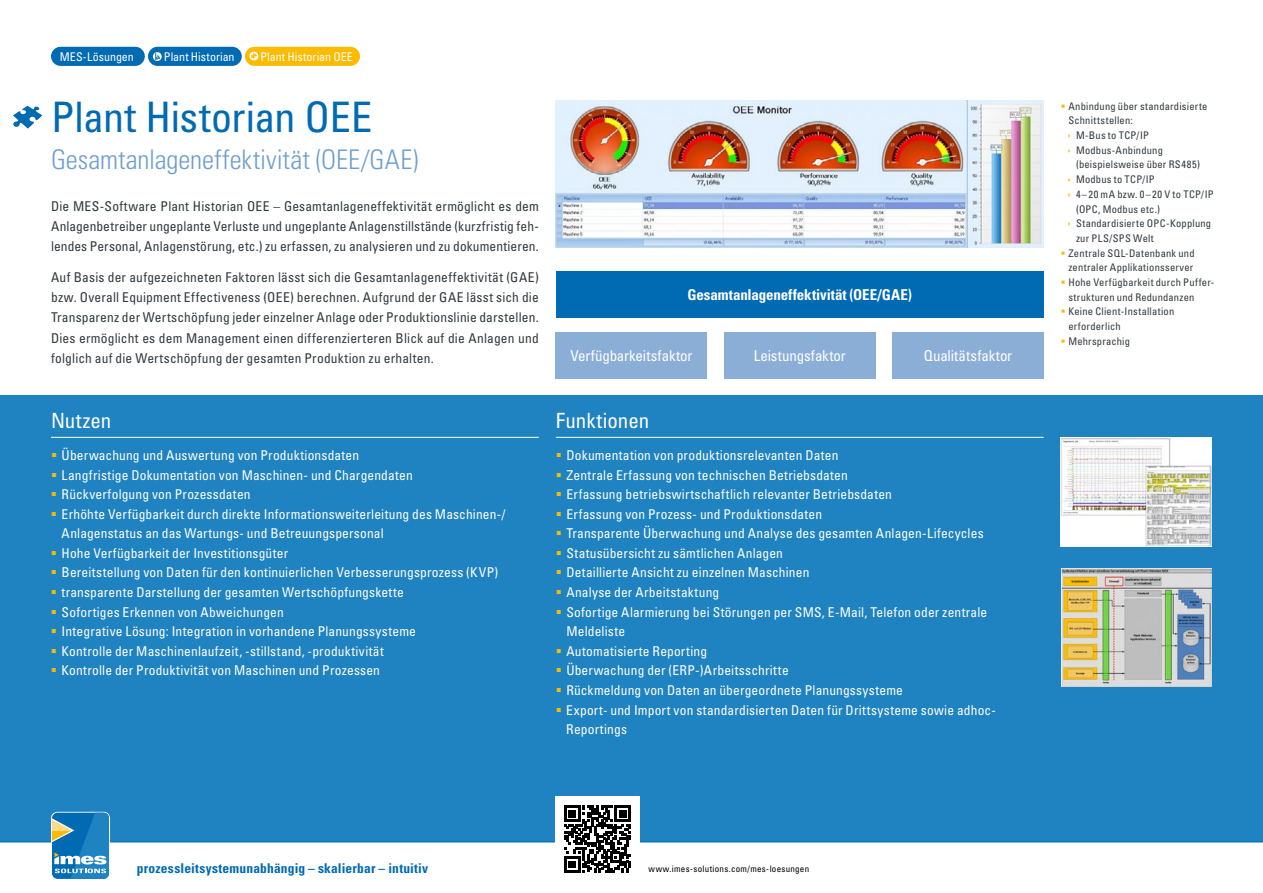
<style>
.page{position:relative;width:1263px;height:893px;background:#fff}
.page>*{position:absolute;margin:0;border:0;box-sizing:border-box;transform-origin:0 0}
.t1{font:condensed 42px "Univers LT Std";letter-spacing:-.01em;color:#006ab3}
.t2{font:300 condensed 27px "Univers LT Std";color:#6f9ed0}
.t3{font:condensed 21px "Univers LT Std";color:#fff}
.t4{font:condensed 15px "Univers LT Std";color:#fff}
.t5{font:700 condensed 15px "Univers LT Std";letter-spacing:-.005em;color:#fff}
.t6{font:condensed 13.5px/19.6px "Univers LT Std";letter-spacing:.01em;color:#fff}
.t7{font:condensed 13.5px/20.2px "Univers LT Std";letter-spacing:.01em;color:#31393f;text-align:justify}
.t8{font:700 condensed 13.5px "Univers LT Std";letter-spacing:.015em;color:#006ab3}
.t9{font:condensed 12px "Univers LT Std";color:#fff}
.t10{font:condensed 10.5px "Univers LT Std";letter-spacing:.02em;color:#31393f}
.t11{font:condensed 10.5px "Univers LT Std";letter-spacing:.045em;color:#31393f}
.t12{font:condensed 9px "Univers LT Std";letter-spacing:.03em;color:#000}
</style>
<div class="page">
<div style="left:0;top:395px;width:1263px;height:447px;background:#1f82c1"></div>
<hr style="left:51px;top:437px;width:488px;height:1px;background:#fff">
<hr style="left:556px;top:437px;width:488px;height:1px;background:#fff">
<div style="left:51px;top:47px;width:94px;height:19px;background:#006ab3;border-radius:10px"></div>
<div style="left:148px;top:47px;width:94px;height:19px;background:#006ab3;border-radius:10px"></div>
<svg style="left:153px;top:52px;width:9px;height:9px"></svg>
<svg style="left:155px;top:53px;width:5px;height:7px"></svg>
<div style="left:245px;top:47px;width:115px;height:19px;background:#fabb00;border-radius:10px"></div>
<svg style="left:249px;top:52px;width:9px;height:8px"></svg>
<svg style="left:251px;top:53px;width:6px;height:6px"></svg>
<svg style="left:13px;top:106px;width:29px;height:23px"></svg>
<div style="left:556px;top:332px;width:151px;height:46px;background:#8baed7"></div>
<div style="left:724px;top:332px;width:151px;height:46px;background:#8baed7"></div>
<div style="left:892px;top:332px;width:152px;height:46px;background:#8baed7"></div>
<div style="left:556px;top:271px;width:488px;height:47px;background:#006ab3"></div>
<img style="left:1061px;top:568px;width:150px;height:118px">
<img style="left:1061px;top:437px;width:151px;height:109px">
<img style="left:556px;top:101px;width:488px;height:147px">
<hr style="left:0;top:842px;width:1263px;height:1px;background:#006ab3">
<svg style="left:51px;top:812px;width:59px;height:68px"></svg>
<svg style="left:52px;top:813px;width:57px;height:66px"></svg>
<div style="left:556px;top:796px;width:84px;height:85px;background:#fff"></div>
<svg style="left:564px;top:806px;width:67px;height:66px"></svg>
<p class="t9" style="left:60px;top:49px;width:76px">MES-Lösungen</p>
<p class="t9" style="left:164px;top:49px;width:72px">Plant Historian</p>
<p class="t9" style="left:260px;top:49px;width:94px">Plant Historian OEE</p>
<h1 class="t1" style="left:51px;top:91px;width:323px">Plant Historian OEE</h1>
<h2 class="t2" style="left:51px;top:143px;width:369px">Gesamtanlageneffektivität (OEE/GAE)</h2>
<p class="t7" style="left:51px;top:196px;width:489px">Die MES-Software Plant Historian OEE – Gesamtanlageneffektivität ermöglicht es dem Anlagenbetreiber ungeplante Verluste und ungeplante Anlagenstillstände (kurzfristig feh&shy;lendes Personal, Anlagenstörung, etc.) zu erfassen, zu analysieren und zu dokumentieren.</p>
<p class="t7" style="left:51px;top:267px;width:489px">Auf Basis der aufgezeichneten Faktoren lässt sich die Gesamtanlageneffektivität (GAE) bzw. Overall Equipment Effectiveness (OEE) berechnen. Aufgrund der GAE lässt sich die Transparenz der Wertschöpfung jeder einzelner Anlage oder Produktionslinie darstellen.<br>Dies ermöglicht es dem Management einen differenzierteren Blick auf die Anlagen und folglich auf die Wertschöpfung der gesamten Produktion zu erhalten.</p>
<h3 class="t3" style="left:51px;top:407px;width:62px">Nutzen</h3>
<p class="t6" style="left:62px;top:445px;width:445px">Überwachung und Auswertung von Produktionsdaten<br>Langfristige Dokumentation von Maschinen- und Chargendaten<br>Rückverfolgung von Prozessdaten<br>Erhöhte Verfügbarkeit durch direkte Informationsweiterleitung des Maschinen-/ Anlagenstatus an das Wartungs- und Betreuungspersonal<br>Hohe Verfügbarkeit der Investitionsgüter<br>Bereitstellung von Daten für den kontinuierlichen Verbesserungsprozess (KVP) transparente Darstellung der gesamten Wertschöpfungskette<br>Sofortiges Erkennen von Abweichungen<br>Integrative Lösung: Integration in vorhandene Planungssysteme<br>Kontrolle der Maschinenlaufzeit, -stillstand, -produktivität<br>Kontrolle der Produktivität von Maschinen und Prozessen</p>
<p class="t5" style="left:687px;top:285px;width:226px">Gesamtanlageneffektivität (OEE/GAE)</p>
<p class="t4" style="left:570px;top:346px;width:124px">Verfügbarkeitsfaktor</p>
<p class="t4" style="left:754px;top:346px;width:94px">Leistungsfaktor</p>
<p class="t4" style="left:924px;top:346px;width:90px">Qualitätsfaktor</p>
<h3 class="t3" style="left:556px;top:407px;width:95px">Funktionen</h3>
<p class="t6" style="left:566px;top:445px;width:431px">Dokumentation von produktionsrelevanten Daten<br>Zentrale Erfassung von technischen Betriebsdaten<br>Erfassung betriebswirtschaftlich relevanter Betriebsdaten<br>Erfassung von Prozess- und Produktionsdaten<br>Transparente Überwachung und Analyse des gesamten Anlagen-Lifecycles Statusübersicht zu sämtlichen Anlagen<br>Detaillierte Ansicht zu einzelnen Maschinen<br>Analyse der Arbeitstaktung<br>Sofortige Alarmierung bei Störungen per SMS, E-Mail, Telefon oder zentrale Meldeliste<br>Automatisierte Reporting<br>Überwachung der (ERP-)Arbeitsschritte<br>Rückmeldung von Daten an übergeordnete Planungssysteme<br>Export- und Import von standardisierten Daten für Drittsysteme sowie adhoc-Reportings</p>
<p class="t8" style="left:137px;top:859px;width:293px">prozessleitsystemunabhängig – skalierbar – intuitiv</p>
<p class="t12" style="left:648px;top:863px;width:162px">www.imes-solutions.com/mes-loesungen</p>
<p class="t10" style="left:1068px;top:99px;width:141px">Anbindung über standardisierte</p>
<p class="t10" style="left:1068px;top:114px;width:66px">Schnittstellen:</p>
<p class="t10" style="left:1076px;top:129px;width:75px">M-Bus to TCP/IP</p>
<p class="t10" style="left:1076px;top:143px;width:88px">Modbus-Anbindung</p>
<p class="t10" style="left:1076px;top:158px;width:125px">(beispielsweise über RS485)</p>
<p class="t10" style="left:1076px;top:173px;width:80px">Modbus to TCP/IP</p>
<p class="t11" style="left:1076px;top:187px;width:139px">4–20 mA bzw. 0–20 V to TCP/IP</p>
<p class="t10" style="left:1076px;top:202px;width:86px">(OPC, Modbus etc.)</p>
<p class="t10" style="left:1076px;top:217px;width:137px">Standardisierte OPC-Kopplung</p>
<p class="t10" style="left:1076px;top:232px;width:79px">zur PLS/SPS Welt</p>
<p class="t10" style="left:1068px;top:246px;width:128px">Zentrale SQL-Datenbank und</p>
<p class="t10" style="left:1068px;top:261px;width:126px">zentraler Applikationsserver</p>
<p class="t10" style="left:1068px;top:276px;width:147px">Hohe Verfügbarkeit durch Puffer-</p>
<p class="t10" style="left:1068px;top:290px;width:128px">strukturen und Redundanzen</p>
<p class="t10" style="left:1068px;top:305px;width:107px">Keine Client-Installation</p>
<p class="t10" style="left:1068px;top:320px;width:54px">erforderlich</p>
<p class="t10" style="left:1068px;top:334px;width:63px">Mehrsprachig</p>
</div>
